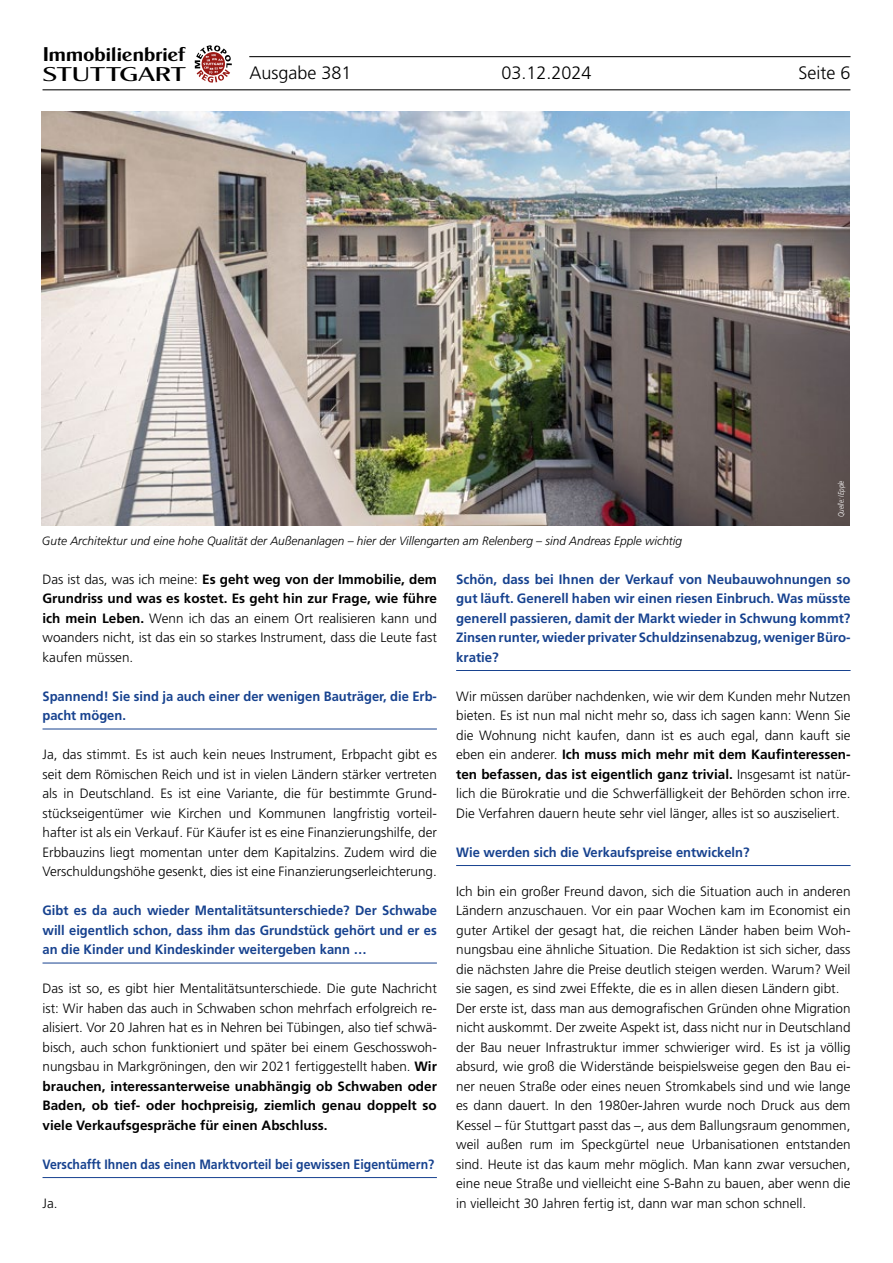
<style>
.page{position:relative;width:893px;height:1263px;background:#fff}
.page>*{position:absolute;margin:0;border:0;box-sizing:border-box;transform-origin:0 0}
.t1{font:19.95px "Cg Globe Gothic Bd";letter-spacing:-.02em;color:#000;scale:1.07 1}
.t2{font:19.95px "Cg Globe Gothic Dm";letter-spacing:-.02em;color:#000;scale:1.44 1}
.t3{font:300 18px "Frutiger";color:#000}
.t4{font:300 13.5px/19.5px "Frutiger";color:#000;text-align:justify}
.t5{font:700 13.5px/19.5px "Frutiger";color:#17428f;scale:.96 1}
.t6{font:700 13.5px/19.5px "Frutiger";color:#17428f;text-align:justify}
.t7{font:700 13.5px "Frutiger";color:#17428f;scale:.91 1}
.t8{font:italic 300 12px "Frutiger";color:#000}
.t9{font:italic 300 7.95px "Frutiger";color:#fff;scale:.8 1}
.s1{font-weight:700}
</style>
<div class="page">
<hr style="left:456px;top:670px;width:394px;height:1px;background:#17428f">
<hr style="left:456px;top:865px;width:394px;height:1px;background:#17428f">
<hr style="left:43px;top:729px;width:394px;height:1px;background:#17428f">
<hr style="left:43px;top:963px;width:394px;height:1px;background:#17428f">
<hr style="left:43px;top:1177px;width:394px;height:1px;background:#17428f">
<hr style="left:43px;top:89px;width:807px;height:1px;background:#000">
<svg style="left:195px;top:45px;width:37px;height:38px"></svg>
<hr style="left:249px;top:56px;width:601px;height:1px;background:#000">
<img style="left:42px;top:111px;width:808px;height:414px">
<h1 class="t1" style="left:43px;top:42px;width:135px">Immobilienbrief</h1>
<h1 class="t2" style="left:43px;top:62px;width:101px">STUTTGART</h1>
<h2 class="t3" style="left:249px;top:63px;width:104px">Ausgabe 381</h2>
<h2 class="t3" style="left:501px;top:63px;width:92px">03.12.2024</h2>
<h2 class="t3" style="left:799px;top:63px;width:54px">Seite 6</h2>
<p class="t8" style="left:42px;top:534px;width:642px">Gute Architektur und eine hohe Qualität der Außenanlagen – hier der Villengarten am Relenberg – sind Andreas Epple wichtig</p>
<p class="t9" style="left:836px;top:517px;width:48px;rotate:-90deg">Quelle: IEpple</p>
<p class="t4" style="left:43px;top:569px;width:396px">Das ist das, was ich meine: <span class="s1">Es geht weg von der Immobilie, dem Grundriss und was es kostet. Es geht hin zur Frage, wie führe ich mein Leben.</span> Wenn ich das an einem Ort realisieren kann und woanders nicht, ist das ein so starkes Instrument, dass die Leute fast kaufen müssen.</p>
<p class="t5" style="left:43px;top:686px;width:412px">Spannend! Sie sind ja auch einer der wenigen Bauträger, die Erb&shy;pacht mögen.</p>
<p class="t4" style="left:43px;top:745px;width:396px">Ja, das stimmt. Es ist auch kein neues Instrument, Erbpacht gibt es seit dem Römischen Reich und ist in vielen Ländern stärker vertreten als in Deutschland. Es ist eine Variante, die für bestimmte Grund&shy;stückseigentümer wie Kirchen und Kommunen langfristig vorteil&shy;hafter ist als ein Verkauf. Für Käufer ist es eine Finanzierungshilfe, der Erbbauzins liegt momentan unter dem Kapitalzins. Zudem wird die Verschuldungshöhe gesenkt, dies ist eine Finanzierungserleichterung.</p>
<p class="t5" style="left:43px;top:900px;width:412px;text-align:justify">Gibt es da auch wieder Mentalitätsunterschiede? Der Schwabe will eigentlich schon, dass ihm das Grundstück gehört und er es an die Kinder und Kindeskinder weitergeben kann …</p>
<p class="t4" style="left:43px;top:979px;width:396px">Das ist so, es gibt hier Mentalitätsunterschiede. Die gute Nachricht ist: Wir haben das auch in Schwaben schon mehrfach erfolgreich re&shy;alisiert. Vor 20 Jahren hat es in Nehren bei Tübingen, also tief schwä&shy;bisch, auch schon funktioniert und später bei einem Geschosswoh&shy;nungsbau in Markgröningen, den wir 2021 fertiggestellt haben. <span class="s1">Wir brauchen, interessanterweise unabhängig ob Schwaben oder Baden, ob tief- oder hochpreisig, ziemlich genau doppelt so viele Verkaufsgespräche für einen Abschluss.</span></p>
<p class="t7" style="left:43px;top:1156px;width:432px">Verschafft Ihnen das einen Marktvorteil bei gewissen Eigentümern?</p>
<p class="t4" style="left:43px;top:1193px;width:16px">Ja.</p>
<p class="t6" style="left:456px;top:569px;width:396px">Schön, dass bei Ihnen der Verkauf von Neubauwohnungen so gut läuft. Generell haben wir einen riesen Einbruch. Was müsste generell passieren, damit der Markt wieder in Schwung kommt?<br>Zinsen runter, wieder privater Schuldzinsenabzug, weniger Büro&shy;kratie?</p>
<p class="t4" style="left:456px;top:686px;width:396px">Wir müssen darüber nachdenken, wie wir dem Kunden mehr Nutzen bieten. Es ist nun mal nicht mehr so, dass ich sagen kann: Wenn Sie die Wohnung nicht kaufen, dann ist es auch egal, dann kauft sie eben ein anderer. <span class="s1">Ich muss mich mehr mit dem Kaufinteressen&shy;ten befassen, das ist eigentlich ganz trivial.</span> Insgesamt ist natür&shy;lich die Bürokratie und die Schwerfälligkeit der Behörden schon irre.<br>Die Verfahren dauern heute sehr viel länger, alles ist so ausziseliert.</p>
<p class="t5" style="left:456px;top:842px;width:307px">Wie werden sich die Verkaufspreise entwickeln?</p>
<p class="t4" style="left:456px;top:881px;width:396px;text-align:left">Ich bin ein großer Freund davon, sich die Situation auch in anderen Ländern anzuschauen. Vor ein paar Wochen kam im Economist ein guter Artikel der gesagt hat, die reichen Länder haben beim Woh&shy;nungsbau eine ähnliche Situation. Die Redaktion ist sich sicher, dass die nächsten Jahre die Preise deutlich steigen werden. Warum? Weil sie sagen, es sind zwei Effekte, die es in allen diesen Ländern gibt.<br>Der erste ist, dass man aus demografischen Gründen ohne Migration nicht auskommt. Der zweite Aspekt ist, dass nicht nur in Deutschland der Bau neuer Infrastruktur immer schwieriger wird. Es ist ja völlig absurd, wie groß die Widerstände beispielsweise gegen den Bau ei&shy;ner neuen Straße oder eines neuen Stromkabels sind und wie lange es dann dauert. In den 1980er-Jahren wurde noch Druck aus dem Kessel – für Stuttgart passt das –, aus dem Ballungsraum genommen, weil außen rum im Speckgürtel neue Urbanisationen entstanden sind. Heute ist das kaum mehr möglich. Man kann zwar versuchen, eine neue Straße und vielleicht eine S-Bahn zu bauen, aber wenn die in vielleicht 30 Jahren fertig ist, dann war man schon schnell.</p>
</div>
